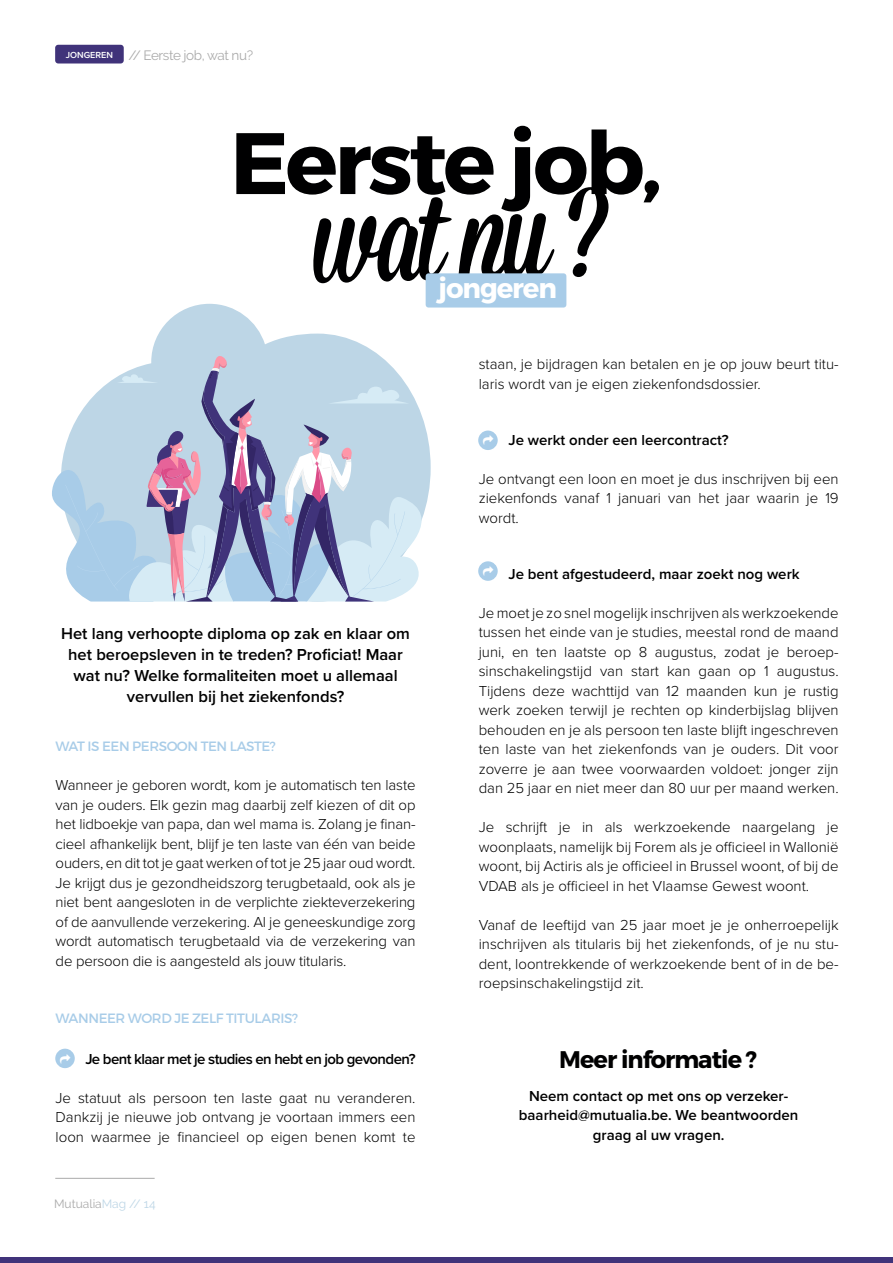
<style>
.page{position:relative;width:893px;height:1263px;background:#fff}
.page>*{position:absolute;margin:0;border:0;box-sizing:border-box;transform-origin:0 0}
.t1{font:124.5px "Mission Script";color:#000001}
.t2{font:700 87px "Montserrat";letter-spacing:-.04em;color:#000001}
.t3{font:700 27.6px "Montserrat";letter-spacing:-.04em;color:#fff}
.t4{font:700 24px "Montserrat";letter-spacing:-.04em;color:#000001}
.t5{font:600 16.5px/21px "Proxima Nova";color:#000001;text-align:center}
.t6{font:300 15px/19.5px "Proxima Nova";color:#000001;text-align:justify}
.t7{font:600 15px/19.5px "Proxima Nova";color:#000001;text-align:center}
.t8{font:600 15px "Proxima Nova";letter-spacing:-.04em;color:#000001}
.t9{font:13.5px "Montserrat";letter-spacing:-.03em;color:#a8cce8}
.t10{font:13.5px "Raleway";letter-spacing:-.03em;color:#aaa}
.t11{font:12px "Raleway";color:#aaa}
.t12{font:600 9.15px "Proxima Nova";color:#fff}
.s1{color:#bdd6e6}
</style>
<div class="page">
<div style="left:55px;top:45px;width:69px;height:18px;background:#40337a;border-radius:3px"></div>
<div style="left:0;top:1258px;width:893px;height:5px;background:#40337a"></div>
<hr style="left:55px;top:1178px;width:100px;height:1px;background:#aaa">
<div style="left:426px;top:273px;width:140px;height:35px;background:#a8cce8;border-radius:3px"></div>
<svg style="left:90px;top:304px;width:341px;height:298px"></svg>
<svg style="left:52px;top:354px;width:379px;height:247px;background:#b9c6db"></svg>
<div style="left:55px;top:1048px;width:20px;height:20px;background:#a8cce8;border-radius:50%"></div>
<div style="left:478px;top:430px;width:20px;height:20px;background:#a8cce8;border-radius:50%"></div>
<div style="left:478px;top:561px;width:20px;height:20px;background:#a8cce8;border-radius:50%"></div>
<p class="t12" style="left:66px;top:48px;width:49px">JONGEREN</p>
<p class="t10" style="left:128px;top:48px;width:126px">// Eerste job, wat nu?</p>
<p class="t2" style="left:230px;top:109px;width:433px">Eerste job,</p>
<p class="t1" style="left:310px;top:166px;width:297px;rotate:-2deg">wat nu ?</p>
<p class="t3" style="left:438px;top:271px;width:120px">jongeren</p>
<p class="t6" style="left:479px;top:353px;width:361px">staan, je bijdragen kan betalen en je op jouw beurt titu&shy;laris wordt van je eigen ziekenfondsdossier.</p>
<p class="t5" style="left:61px;top:622px;width:350px">Het lang verhoopte diploma op zak en klaar om het beroepsleven in te treden? Proficiat! Maar wat nu? Welke formaliteiten moet u allemaal vervullen bij het ziekenfonds?</p>
<p class="t9" style="left:56px;top:738px;width:222px">WAT IS EEN PERSOON TEN LASTE?</p>
<p class="t6" style="left:56px;top:774px;width:361px">Wanneer je geboren wordt, kom je automatisch ten laste van je ouders. Elk gezin mag daarbij zelf kiezen of dit op het lidboekje van papa, dan wel mama is. Zolang je finan&shy;cieel afhankelijk bent, blijf je ten laste van één van beide ouders, en dit tot je gaat werken of tot je 25 jaar oud wordt.<br>Je krijgt dus je gezondheidszorg terugbetaald, ook als je niet bent aangesloten in de verplichte ziekteverzekering of de aanvullende verzekering. Al je geneeskundige zorg wordt automatisch terugbetaald via de verzekering van de persoon die is aangesteld als jouw titularis.</p>
<p class="t9" style="left:56px;top:1010px;width:244px">WANNEER WORD JE ZELF TITULARIS?</p>
<p class="t8" style="left:85px;top:1048px;width:332px">Je bent klaar met je studies en hebt en job gevonden?</p>
<p class="t6" style="left:56px;top:1087px;width:361px">Je statuut als persoon ten laste gaat nu veranderen.<br>Dankzij je nieuwe job ontvang je voortaan immers een loon waarmee je financieel op eigen benen komt te</p>
<p class="t11" style="left:54px;top:1197px;width:103px">Mutualia<span class="s1">Mag // 14</span></p>
<p class="t7" style="left:508px;top:429px;width:222px">Je werkt onder een leercontract?</p>
<p class="t6" style="left:479px;top:468px;width:361px">Je ontvangt een loon en moet je dus inschrijven bij een ziekenfonds vanaf 1 januari van het jaar waarin je 19 wordt.</p>
<p class="t7" style="left:508px;top:563px;width:293px">Je bent afgestudeerd, maar zoekt nog werk</p>
<p class="t6" style="left:479px;top:602px;width:361px">Je moet je zo snel mogelijk inschrijven als werkzoekende tussen het einde van je studies, meestal rond de maand juni, en ten laatste op 8 augustus, zodat je beroep&shy;sinschakelingstijd van start kan gaan op 1 augustus.<br>Tijdens deze wachttijd van 12 maanden kun je rustig werk zoeken terwijl je rechten op kinderbijslag blijven behouden en je als persoon ten laste blijft ingeschreven ten laste van het ziekenfonds van je ouders. Dit voor zoverre je aan twee voorwaarden voldoet: jonger zijn dan 25 jaar en niet meer dan 80 uur per maand werken.</p>
<p class="t6" style="left:479px;top:816px;width:361px">Je schrijft je in als werkzoekende naargelang je woonplaats, namelijk bij Forem als je officieel in Wallonië woont, bij Actiris als je officieel in Brussel woont, of bij de VDAB als je officieel in het Vlaamse Gewest woont.</p>
<p class="t6" style="left:479px;top:914px;width:361px">Vanaf de leeftijd van 25 jaar moet je je onherroepelijk inschrijven als titularis bij het ziekenfonds, of je nu stu&shy;dent, loontrekkende of werkzoekende bent of in de be&shy;roepsinschakelingstijd zit.</p>
<p class="t4" style="left:559px;top:1045px;width:199px">Meer informatie ?</p>
<p class="t7" style="left:519px;top:1086px;width:281px">Neem contact op met ons op verzeker&shy;baarheid@mutualia.be. We beantwoorden graag al uw vragen.</p>
</div>
